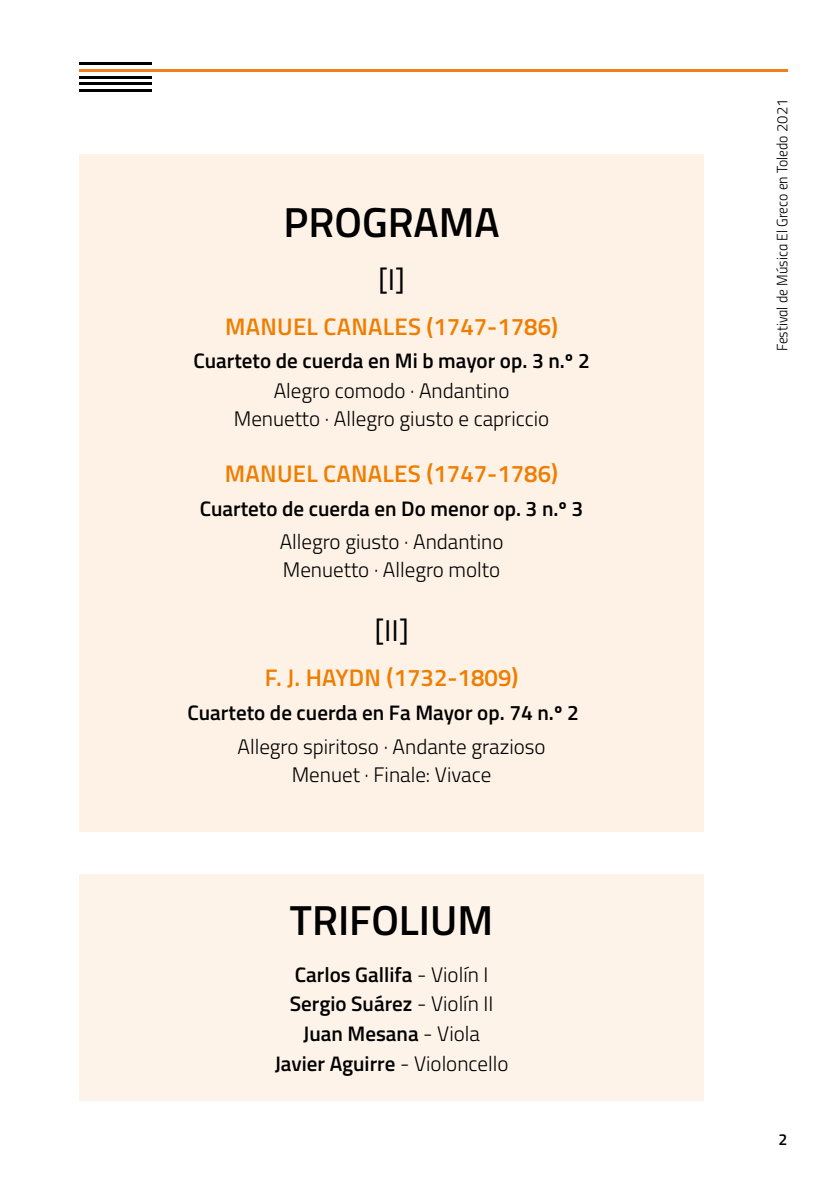
<style>
.page{position:relative;width:840px;height:1191px;background:#fff}
.page>*{position:absolute;margin:0;border:0;box-sizing:border-box;transform-origin:0 0}
.t1{font:600 42px "Titillium";color:#000}
.t2{font:30px "Titillium";color:#000}
.t3{font:600 24px "Titillium";letter-spacing:.01em;color:#ef7d00}
.t4{font:600 21px/29.6px "Titillium";color:#000;text-align:center}
.t5{font:300 21px/28px "Titillium";color:#000;text-align:center}
.t6{font:600 16px "Titillium";color:#000}
.t7{font:15px "Titillium Light Upright";color:#000}
.s1{font-weight:300}
</style>
<div class="page">
<div style="left:79px;top:155px;width:624px;height:677px;background:#fef2e6"></div>
<hr style="left:79px;top:62px;width:73px;height:3px;background:#000">
<hr style="left:79px;top:69px;width:708px;height:3px;background:#f08017">
<hr style="left:79px;top:76px;width:73px;height:3px;background:#000">
<hr style="left:79px;top:83px;width:73px;height:2px;background:#000">
<hr style="left:79px;top:89px;width:73px;height:3px;background:#000">
<div style="left:79px;top:874px;width:624px;height:226px;background:#fef3e9"></div>
<h1 class="t1" style="left:283px;top:190px;width:217px">PROGRAMA</h1>
<h2 class="t2" style="left:378px;top:257px;width:29px">[I]</h2>
<p class="t3" style="left:225px;top:308px;width:334px">MANUEL CANALES (1747-1786)</p>
<p class="t4" style="left:193px;top:345px;width:397px">Cuarteto de cuerda en Mi b mayor op. 3 n.º 2</p>
<p class="t5" style="left:234px;top:375px;width:317px">Alegro comodo · Andantino<br>Menuetto · Allegro giusto e capriccio</p>
<p class="t3" style="left:225px;top:455px;width:334px">MANUEL CANALES (1747-1786)</p>
<p class="t4" style="left:200px;top:492px;width:385px">Cuarteto de cuerda en Do menor op. 3 n.º 3</p>
<p class="t5" style="left:279px;top:527px;width:225px;text-align:left">Allegro giusto · Andantino<br>Menuetto · Allegro molto</p>
<h2 class="t2" style="left:374px;top:609px;width:36px">[II]</h2>
<p class="t3" style="left:264px;top:660px;width:255px">F. J. HAYDN (1732-1809)</p>
<p class="t4" style="left:187px;top:697px;width:392px">Cuarteto de cuerda en Fa Mayor op. 74 n.º 2</p>
<p class="t5" style="left:237px;top:731px;width:309px">Allegro spiritoso · Andante grazioso<br>Menuet · Finale: Vivace</p>
<h1 class="t1" style="left:290px;top:888px;width:205px">TRIFOLIUM</h1>
<p class="t4" style="left:274px;top:958px;width:235px">Carlos Gallifa <span class="s1">- Violín I<br></span>Sergio Suárez <span class="s1">- Violín II<br></span>Juan Mesana <span class="s1">- Viola<br></span>Javier Aguirre <span class="s1">- Violoncello</span></p>
<p class="t7" style="left:770px;top:351px;width:254px;rotate:-90deg">Festival de Música El Greco en Toledo 2021</p>
<p class="t6" style="left:778px;top:1127px;width:10px">2</p>
</div>
